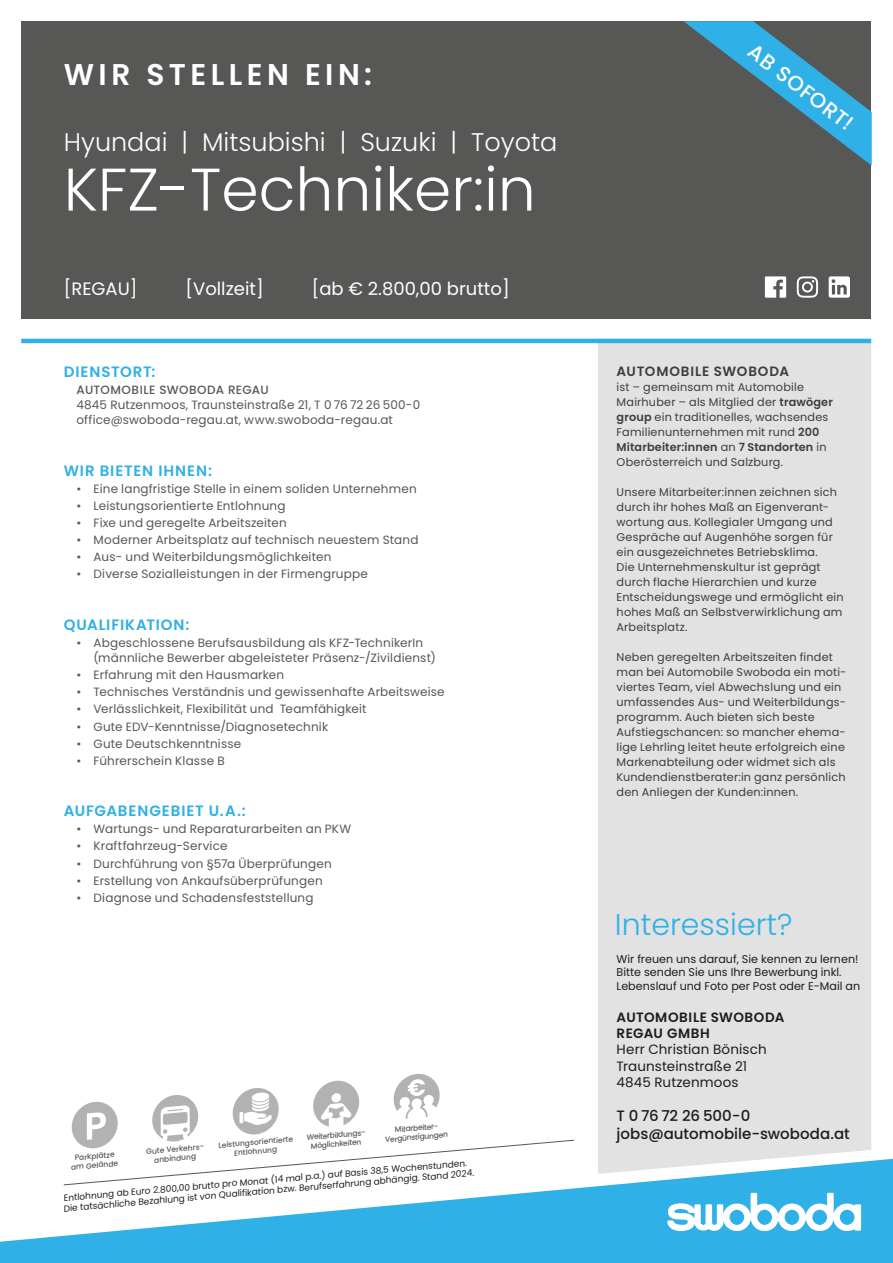
<style>
.page{position:relative;width:893px;height:1263px;background:#fff}
.page>*{position:absolute;margin:0;border:0;box-sizing:border-box;transform-origin:0 0}
.t1{font:300 60px "Poppins";color:#fff}
.t2{font:600 30px "Poppins";letter-spacing:.15em;color:#fff}
.t3{font:300 30px "Poppins";color:#2fb0e6}
.t4{font:300 25.5px "Poppins";color:#fff}
.t5{font:500 21px "Poppins";color:#fff}
.t6{font:18px "Poppins";color:#fff}
.t7{font:600 15px "Poppins";letter-spacing:.06em;color:#2fb0e6}
.t8{font:500 15px/18px "Poppins";letter-spacing:.005em;color:#1d1d1b}
.t9{font:13.5px/16.2px "Poppins";letter-spacing:.01em;color:#1d1d1b}
.t10{font:600 13.5px/16.2px "Poppins";letter-spacing:.035em;color:#1d1d1b}
.t11{font:600 13.5px "Poppins";letter-spacing:.06em;color:#3d3d3c}
.t12{font:12px/15px "Poppins";letter-spacing:.015em;color:#575756}
.t13{font:500 12px "Poppins";letter-spacing:.035em;color:#575756}
.t14{font:11.25px/15px "Poppins";letter-spacing:.015em;color:#3d3d3c}
.t15{font:11.25px/13.5px "Poppins";color:#1d1d1b}
.t16{font:9px/10.5px "Poppins";color:#1d1d1b}
.t17{font:500 7.5px/9px "Poppins";color:#575756;text-align:center}
.s1{font-weight:600}
</style>
<div class="page">
<div style="left:598px;top:338px;width:273px;height:821px;background:#e2e2e2"></div>
<div style="left:21px;top:21px;width:850px;height:298px;background:#575756"></div>
<svg style="left:0;top:1159px;width:893px;height:104px;fill:#2fb0e6"></svg>
<svg style="left:667px;top:1193px;width:194px;height:38px"></svg>
<svg style="left:765px;top:276px;width:21px;height:22px"></svg>
<svg style="left:797px;top:276px;width:21px;height:22px"></svg>
<svg style="left:829px;top:276px;width:21px;height:22px"></svg>
<hr style="left:21px;top:339px;width:850px;height:4px;background:#2fb0e6">
<svg style="left:683px;top:21px;width:189px;height:145px"></svg>
<svg style="left:63px;top:1073px;width:512px;height:113px"></svg>
<h2 class="t2" style="left:64px;top:57px;width:310px">WIR STELLEN EIN:</h2>
<h3 class="t4" style="left:64px;top:127px;width:495px">Hyundai | Mitsubishi | Suzuki | Toyota</h3>
<h1 class="t1" style="left:64px;top:155px;width:473px">KFZ-Techniker:in</h1>
<h3 class="t6" style="left:64px;top:279px;width:75px">[REGAU]</h3>
<h3 class="t6" style="left:186px;top:279px;width:80px">[Vollzeit]</h3>
<h3 class="t6" style="left:312px;top:279px;width:199px">[ab € 2.800,00 brutto]</h3>
<h3 class="t7" style="left:64px;top:363px;width:93px">DIENSTORT:</h3>
<p class="t13" style="left:77px;top:383px;width:194px">AUTOMOBILE SWOBODA REGAU</p>
<p class="t12" style="left:77px;top:398px;width:345px">4845 Rutzenmoos, Traunsteinstraße 21, T 0 76 72 26 500-0 office@swoboda-regau.at, www.swoboda-regau.at</p>
<h3 class="t7" style="left:64px;top:462px;width:150px">WIR BIETEN IHNEN:</h3>
<p class="t12" style="left:77px;top:481px;width:342px">• Eine langfristige Stelle in einem soliden Unternehmen</p>
<p class="t12" style="left:77px;top:498px;width:211px">• Leistungsorientierte Entlohnung</p>
<p class="t12" style="left:77px;top:515px;width:212px">• Fixe und geregelte Arbeitszeiten</p>
<p class="t12" style="left:77px;top:533px;width:343px">• Moderner Arbeitsplatz auf technisch neuestem Stand</p>
<p class="t12" style="left:77px;top:550px;width:256px">• Aus- und Weiterbildungsmöglichkeiten</p>
<p class="t12" style="left:77px;top:567px;width:293px">• Diverse Sozialleistungen in der Firmengruppe</p>
<h3 class="t7" style="left:64px;top:616px;width:127px">QUALIFIKATION:</h3>
<p class="t12" style="left:94px;top:635px;width:344px;text-indent:-17px">• Abgeschlossene Berufsausbildung als KFZ-TechnikerIn (männliche Bewerber abgeleisteter Präsenz-/Zivildienst)</p>
<p class="t12" style="left:77px;top:667px;width:209px">• Erfahrung mit den Hausmarken</p>
<p class="t12" style="left:77px;top:685px;width:370px">• Technisches Verständnis und gewissenhafte Arbeitsweise</p>
<p class="t12" style="left:77px;top:702px;width:292px">• Verlässlichkeit, Flexibilität und Teamfähigkeit</p>
<p class="t12" style="left:77px;top:719px;width:253px">• Gute EDV-Kenntnisse/Diagnosetechnik</p>
<p class="t12" style="left:77px;top:736px;width:166px">• Gute Deutschkenntnisse</p>
<p class="t12" style="left:77px;top:753px;width:150px">• Führerschein Klasse B</p>
<h3 class="t7" style="left:64px;top:802px;width:184px">AUFGABENGEBIET U.A.:</h3>
<p class="t12" style="left:77px;top:822px;width:276px">• Wartungs- und Reparaturarbeiten an PKW</p>
<p class="t12" style="left:77px;top:839px;width:153px">• Kraftfahrzeug-Service</p>
<p class="t12" style="left:77px;top:856px;width:257px">• Durchführung von §57a Überprüfungen</p>
<p class="t12" style="left:77px;top:873px;width:248px">• Erstellung von Ankaufsüberprüfungen</p>
<p class="t12" style="left:77px;top:890px;width:239px">• Diagnose und Schadensfeststellung</p>
<p class="t17" style="left:394px;top:1125px;width:45px;rotate:-5deg">Mitarbeiter-</p>
<p class="t17" style="left:306px;top:1133px;width:60px;rotate:-5deg">Weiterbildungs-</p>
<p class="t17" style="left:385px;top:1135px;width:65px;rotate:-5deg">Vergünstigungen</p>
<p class="t17" style="left:310px;top:1142px;width:52px;rotate:-5deg">Möglichkeiten</p>
<p class="t17" style="left:70px;top:1154px;width:49px;rotate:-5deg">Parkplätze am Gelände</p>
<p class="t17" style="left:146px;top:1147px;width:59px;rotate:-5deg">Gute Verkehrs&shy;anbindung</p>
<p class="t17" style="left:218px;top:1141px;width:76px;rotate:-5deg">Leistungsorientierte<br>Entlohnung</p>
<p class="t16" style="left:62px;top:1193px;width:414px;rotate:-5deg">Entlohnung ab Euro 2.800,00 brutto pro Monat (14 mal p.a.) auf Basis 38,5 Wochenstunden.<br>Die tatsächliche Bezahlung ist von Qualifikation bzw. Berufserfahrung abhängig. Stand 2024.</p>
<h3 class="t5" style="left:758px;top:39px;width:128px;rotate:38deg">AB SOFORT!</h3>
<p class="t11" style="left:617px;top:363px;width:174px">AUTOMOBILE SWOBODA</p>
<p class="t14" style="left:617px;top:379px;width:218px">ist – gemeinsam mit Automobile Mairhuber – als Mitglied der <span class="s1">trawöger group</span> ein traditionelles, wachsendes Familienunternehmen mit rund <span class="s1">200<br>Mitarbeiter:innen</span> an <span class="s1">7 Standorten</span> in Oberösterreich und Salzburg.</p>
<p class="t14" style="left:617px;top:484px;width:229px">Unsere Mitarbeiter:innen zeichnen sich durch ihr hohes Maß an Eigenverant&shy;wortung aus. Kollegialer Umgang und Gespräche auf Augenhöhe sorgen für ein ausgezeichnetes Betriebsklima.<br>Die Unternehmenskultur ist geprägt durch flache Hierarchien und kurze Entscheidungswege und ermöglicht ein hohes Maß an Selbstverwirklichung am Arbeitsplatz.</p>
<p class="t14" style="left:617px;top:649px;width:231px">Neben geregelten Arbeitszeiten findet man bei Automobile Swoboda ein moti&shy;viertes Team, viel Abwechslung und ein umfassendes Aus- und Weiterbildungs&shy;programm. Auch bieten sich beste Aufstiegschancen: so mancher ehema&shy;lige Lehrling leitet heute erfolgreich eine Markenabteilung oder widmet sich als Kundendienstberater:in ganz persönlich den Anliegen der Kunden:innen.</p>
<h2 class="t3" style="left:615px;top:907px;width:179px">Interessiert?</h2>
<p class="t15" style="left:617px;top:952px;width:245px">Wir freuen uns darauf, Sie kennen zu lernen!<br>Bitte senden Sie uns Ihre Bewerbung inkl.<br>Lebenslauf und Foto per Post oder E-Mail an</p>
<p class="t10" style="left:617px;top:1009px;width:169px">AUTOMOBILE SWOBODA<br>REGAU GMBH</p>
<p class="t9" style="left:617px;top:1041px;width:152px">Herr Christian Bönisch<br>Traunsteinstraße 21<br>4845 Rutzenmoos</p>
<h3 class="t8" style="left:617px;top:1107px;width:235px">T 0 76 72 26 500-0 jobs@automobile-swoboda.at</h3>
</div>
